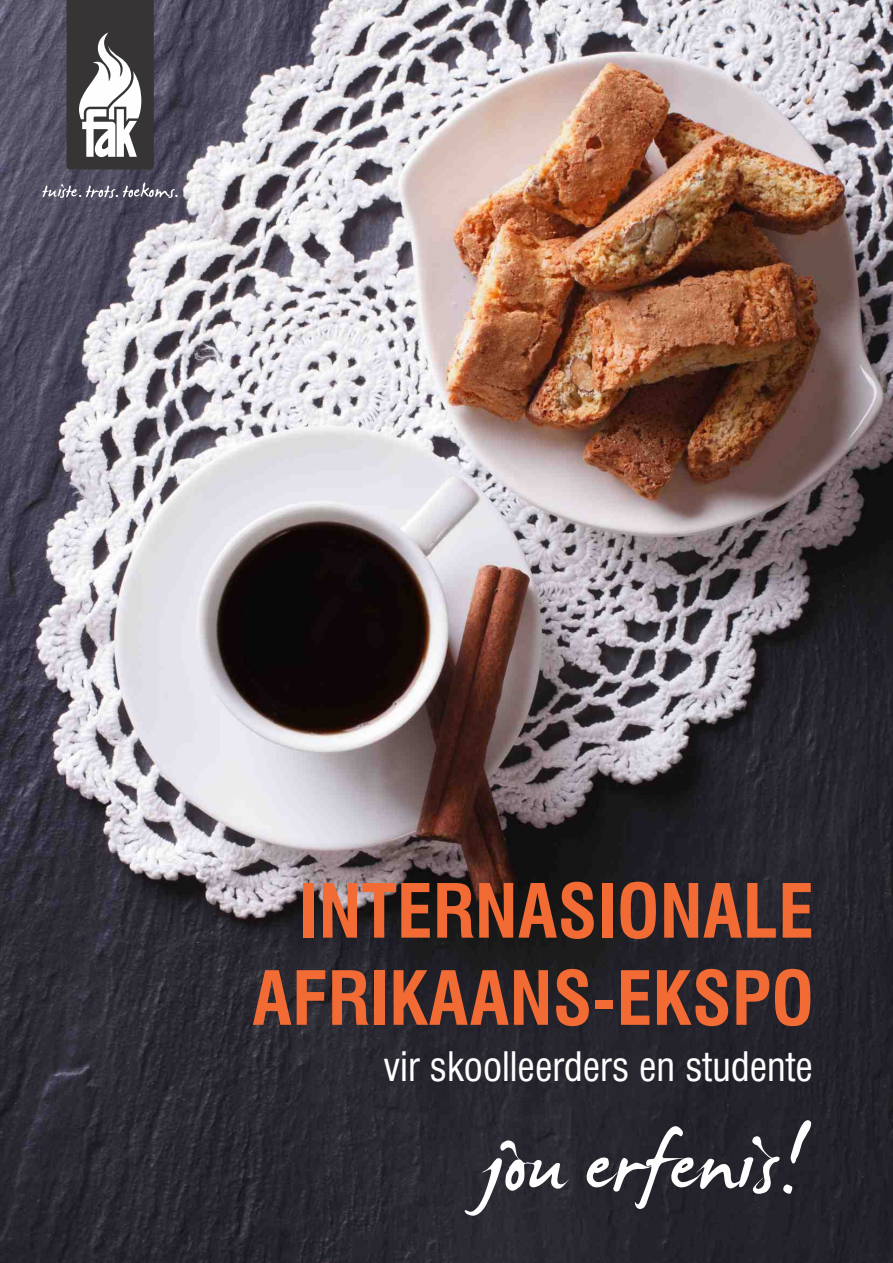
<style>
.page{position:relative;width:893px;height:1263px;background:#fff}
.page>*{position:absolute;margin:0;border:0;box-sizing:border-box;transform-origin:0 0}
.t1{font:135.9px "James Fajardo";color:#fefefe}
.t2{font:700 condensed 72.6px/87.2px "Swiss 721 BT";color:#f26b35;text-align:right}
.t3{font:condensed 39.6px "Swiss 721 BT";color:#fefefe}
</style>
<div class="page">
<img style="left:0;top:0;width:893px;height:1263px">
<svg style="left:67px;top:0;width:87px;height:170px"></svg>
<svg style="left:43px;top:182px;width:135px;height:16px;background:#72707f"></svg>
<p class="t2" style="left:252px;top:875px;width:563px">INTERNASIONALE<br>AFRIKAANS-EKSPO</p>
<p class="t3" style="left:383px;top:1051px;width:431px">vir skoolleerders en studente</p>
<h1 class="t1" style="left:480px;top:1121px;width:328px">jou erfenis!</h1>
</div>
